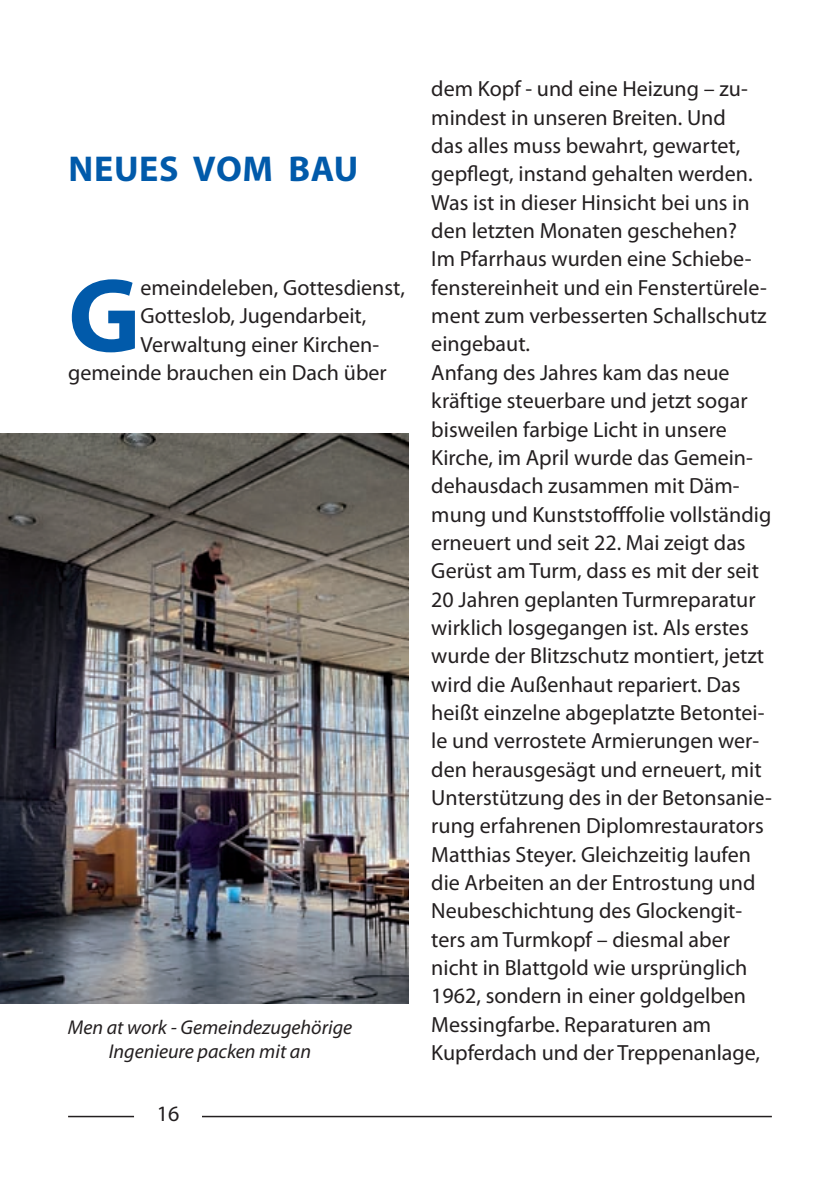
<style>
.page{position:relative;width:840px;height:1191px;background:#fff}
.page>*{position:absolute;margin:0;border:0;box-sizing:border-box;transform-origin:0 0}
.t1{font:700 106.2px "Myriad Pro";color:#015aaa}
.t2{font:700 36px "Myriad Pro";letter-spacing:.02em;color:#015aaa}
.t3{font:22px/28.4px "Myriad Pro";color:#231f20}
.t4{font:italic 20px/24px "Myriad Pro";color:#231f20;text-align:center}
</style>
<div class="page">
<hr style="left:202px;top:1115px;width:569px;height:2px;background:#231f20">
<hr style="left:68px;top:1115px;width:66px;height:2px;background:#231f20">
<img style="left:0;top:433px;width:408px;height:570px">
<h2 class="t2" style="left:68px;top:146px;width:291px">NEUES VOM BAU</h2>
<h1 class="t1" style="left:68px;top:246px;width:74px">G</h1>
<p class="t3" style="left:140px;top:273px;width:266px">emeindeleben, Gottesdienst,</p>
<p class="t3" style="left:140px;top:301px;width:227px">Gotteslob, Jugendarbeit,</p>
<p class="t3" style="left:140px;top:330px;width:240px">Verwaltung einer Kirchen-</p>
<p class="t3" style="left:68px;top:358px;width:320px">gemeinde brauchen ein Dach über</p>
<p class="t4" style="left:68px;top:1015px;width:286px">Men at work - Gemeindezugehörige<br>Ingenieure packen mit an</p>
<p class="t3" style="left:157px;top:1099px;width:24px">16</p>
<p class="t3" style="left:431px;top:74px;width:342px">dem Kopf - und eine Heizung – zu&shy;mindest in unseren Breiten. Und<br>das alles muss bewahrt, gewartet, gepflegt, instand gehalten werden.<br>Was ist in dieser Hinsicht bei uns in den letzten Monaten geschehen?<br>Im Pfarrhaus wurden eine Schiebe&shy;fenstereinheit und ein Fenstertürele&shy;ment zum verbesserten Schallschutz eingebaut.<br>Anfang des Jahres kam das neue kräftige steuerbare und jetzt sogar bisweilen farbige Licht in unsere Kirche, im April wurde das Gemein&shy;dehausdach zusammen mit Däm&shy;mung und Kunststofffolie vollständig erneuert und seit 22. Mai zeigt das Gerüst am Turm, dass es mit der seit 20 Jahren geplanten Turmreparatur wirklich losgegangen ist. Als erstes wurde der Blitzschutz montiert, jetzt wird die Außenhaut repariert. Das heißt einzelne abgeplatzte Betontei&shy;le und verrostete Armierungen wer&shy;den herausgesägt und erneuert, mit Unterstützung des in der Betonsanie&shy;rung erfahrenen Diplomrestaurators Matthias Steyer. Gleichzeitig laufen die Arbeiten an der Entrostung und Neubeschichtung des Glockengit&shy;ters am Turmkopf – diesmal aber nicht in Blattgold wie ursprünglich 1962, sondern in einer goldgelben Messingfarbe. Reparaturen am Kupferdach und der Treppenanlage,</p>
</div>
